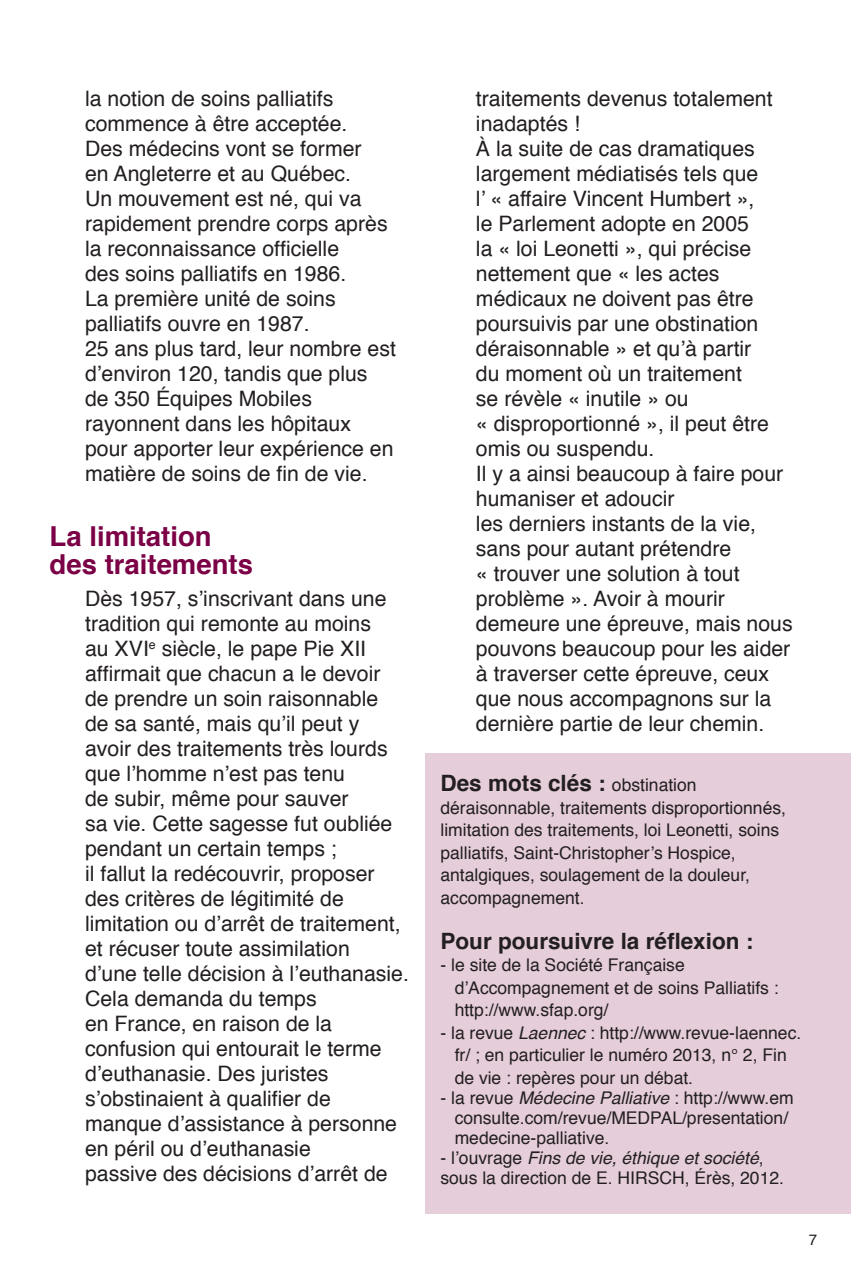
<style>
.page{position:relative;width:851px;height:1276px;background:#fff}
.page>*{position:absolute;margin:0;border:0;box-sizing:border-box;transform-origin:0 0}
.t1{font:700 27.5px/27.5px "Helvetica";color:#7b0046}
.t2{font:700 22.5px "Helvetica";color:#231f20}
.t3{font:21.25px/25px "Helvetica";color:#231f20}
.t4{font:17.5px/22.5px "Helvetica";color:#231f20}
.t5{font:15px "Helvetica";color:#231f20}
.s1{font-weight:400;font-size:17.5px}
.s2{font-style:italic}
</style>
<div class="page">
<div style="left:425px;top:753px;width:425px;height:460px;background:#e5cdda"></div>
<p class="t3" style="left:85px;top:87px;width:312px">la notion de soins palliatifs commence à être acceptée.<br>Des médecins vont se former<br>en Angleterre et au Québec.<br>Un mouvement est né, qui va rapidement prendre corps après la reconnaissance officielle<br>des soins palliatifs en 1986.<br>La première unité de soins palliatifs ouvre en 1987.<br>25 ans plus tard, leur nombre est d’environ 120, tandis que plus de 350 Équipes Mobiles rayonnent dans les hôpitaux pour apporter leur expérience en matière de soins de fin de vie.</p>
<p class="t1" style="left:50px;top:523px;width:205px">La limitation des traitements</p>
<p class="t3" style="left:85px;top:586px;width:325px">Dès 1957, s’inscrivant dans une tradition qui remonte au moins<br>au XVI<sup>e</sup> siècle, le pape Pie XII affirmait que chacun a le devoir de prendre un soin raisonnable<br>de sa santé, mais qu’il peut y avoir des traitements très lourds que l’homme n’est pas tenu<br>de subir, même pour sauver<br>sa vie. Cette sagesse fut oubliée pendant un certain temps ;<br>il fallut la redécouvrir, proposer des critères de légitimité de limitation ou d’arrêt de traitement, et récuser toute assimilation<br>d’une telle décision à l’euthanasie.<br>Cela demanda du temps<br>en France, en raison de la confusion qui entourait le terme d’euthanasie. Des juristes s’obstinaient à qualifier de manque d’assistance à personne en péril ou d’euthanasie<br>passive des décisions d’arrêt de</p>
<p class="t3" style="left:476px;top:86px;width:318px">traitements devenus totalement inadaptés !<br>À la suite de cas dramatiques largement médiatisés tels que<br>l’ « affaire Vincent Humbert »,<br>le Parlement adopte en 2005<br>la « loi Leonetti », qui précise nettement que « les actes médicaux ne doivent pas être poursuivis par une obstination déraisonnable » et qu’à partir<br>du moment où un traitement<br>se révèle « inutile » ou<br>« disproportionné », il peut être omis ou suspendu.<br>Il y a ainsi beaucoup à faire pour humaniser et adoucir<br>les derniers instants de la vie, sans pour autant prétendre<br>« trouver une solution à tout problème ». Avoir à mourir demeure une épreuve, mais nous pouvons beaucoup pour les aider à traverser cette épreuve, ceux que nous accompagnons sur la dernière partie de leur chemin.</p>
<p class="t2" style="left:440px;top:765px;width:257px">Des mots clés : <span class="s1">obstination</span></p>
<p class="t4" style="left:440px;top:797px;width:347px">déraisonnable, traitements disproportionnés, limitation des traitements, loi Leonetti, soins palliatifs, Saint-Christopher’s Hospice, antalgiques, soulagement de la douleur, accompagnement.</p>
<p class="t2" style="left:440px;top:922px;width:314px">Pour poursuivre la réflexion :</p>
<p class="t4" style="left:454px;top:954px;width:325px;text-indent:-14px">- le site de la Société Française d’Accompagnement et de soins Palliatifs : http://www.sfap.org/</p>
<p class="t4" style="left:454px;top:1022px;width:348px;text-indent:-14px">- la revue <span class="s2">Laennec</span> : http://www.revue-laennec. fr/ ; en particulier le numéro 2013, n° 2, Fin de vie : repères pour un débat.</p>
<p class="t4" style="left:454px;top:1088px;width:340px;line-height:20px;text-indent:-14px">- la revue <span class="s2">Médecine Palliative</span> : http://www.em consulte.com/revue/MEDPAL/presentation/ medecine-palliative.</p>
<p class="t4" style="left:440px;top:1148px;width:345px;line-height:20px">- l’ouvrage <span class="s2">Fins de vie, éthique et société</span>, sous la direction de E. HIRSCH, Érès, 2012.</p>
<p class="t5" style="left:808px;top:1227px;width:10px">7</p>
</div>
